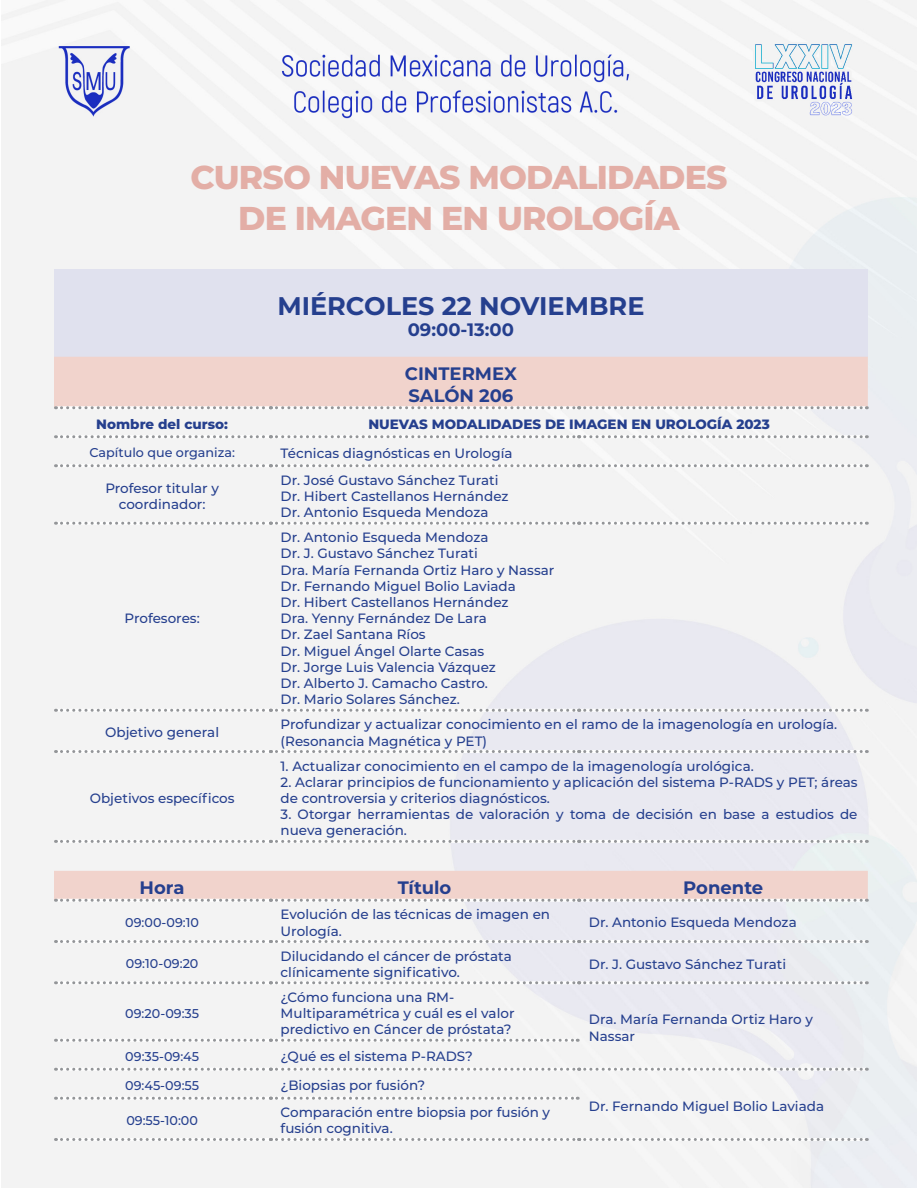
<style>
.page{position:relative;width:918px;height:1188px;background:#fff}
.page>*{position:absolute;margin:0;border:0;box-sizing:border-box;transform-origin:0 0}
.t1{font:800 33px "Montserrat";letter-spacing:-.025em;color:#e3aea6}
.t2{font:700 25.5px "Montserrat";color:#253f8e}
.t3{font:700 18px "Montserrat";color:#253f8e}
.t4{font:500 13.5px/16.2px "Montserrat";color:#253f8e}
.t5{font:800 13.5px "Montserrat";color:#253f8e}
.t6{font:500 12.75px "Montserrat";color:#253f8e}
</style>
<div class="page">
<img style="left:2px;top:0;width:914px;height:1188px">
<div style="left:54px;top:270px;width:814px;height:87px;background:#e0e1ee"></div>
<svg style="left:54px;top:357px;width:814px;height:543px;fill:#f3f3f3"></svg>
<svg style="left:56px;top:406px;width:811px;height:3px"></svg>
<svg style="left:56px;top:435px;width:811px;height:3px"></svg>
<svg style="left:56px;top:464px;width:811px;height:3px"></svg>
<svg style="left:56px;top:522px;width:811px;height:3px"></svg>
<svg style="left:56px;top:709px;width:811px;height:3px"></svg>
<svg style="left:56px;top:750px;width:811px;height:3px"></svg>
<svg style="left:56px;top:840px;width:811px;height:3px"></svg>
<svg style="left:56px;top:899px;width:811px;height:3px"></svg>
<svg style="left:56px;top:940px;width:811px;height:3px"></svg>
<svg style="left:56px;top:981px;width:811px;height:3px"></svg>
<svg style="left:56px;top:1039px;width:522px;height:3px"></svg>
<svg style="left:56px;top:1068px;width:811px;height:3px"></svg>
<svg style="left:56px;top:1097px;width:522px;height:3px"></svg>
<svg style="left:56px;top:1138px;width:811px;height:3px"></svg>
<p class="t1" style="left:191px;top:153px;width:538px">CURSO NUEVAS MODALIDADES</p>
<p class="t1" style="left:238px;top:194px;width:443px">DE IMAGEN EN UROLOGÍA</p>
<p class="t2" style="left:277px;top:287px;width:369px">MIÉRCOLES 22 NOVIEMBRE</p>
<p class="t3" style="left:408px;top:317px;width:108px">09:00-13:00</p>
<p class="t3" style="left:405px;top:361px;width:114px">CINTERMEX</p>
<p class="t3" style="left:408px;top:382px;width:107px">SALÓN 206</p>
<p class="t5" style="left:96px;top:414px;width:133px">Nombre del curso:</p>
<p class="t5" style="left:368px;top:414px;width:403px">NUEVAS MODALIDADES DE IMAGEN EN UROLOGÍA 2023</p>
<p class="t6" style="left:89px;top:444px;width:147px">Capítulo que organiza:</p>
<p class="t4" style="left:281px;top:444px;width:233px">Técnicas diagnósticas en Urología</p>
<p class="t4" style="left:105px;top:479px;width:115px;text-align:center">Profesor titular y coordinador:</p>
<p class="t4" style="left:281px;top:471px;width:219px">Dr. José Gustavo Sánchez Turati</p>
<p class="t4" style="left:281px;top:488px;width:229px">Dr. Hibert Castellanos Hernández</p>
<p class="t4" style="left:281px;top:504px;width:209px">Dr. Antonio Esqueda Mendoza</p>
<p class="t4" style="left:125px;top:610px;width:77px">Profesores:</p>
<p class="t4" style="left:281px;top:529px;width:209px">Dr. Antonio Esqueda Mendoza</p>
<p class="t4" style="left:281px;top:545px;width:199px">Dr. J. Gustavo Sánchez Turati</p>
<p class="t4" style="left:281px;top:561px;width:275px">Dra. María Fernanda Ortiz Haro y Nassar</p>
<p class="t4" style="left:281px;top:577px;width:237px">Dr. Fernando Miguel Bolio Laviada</p>
<p class="t4" style="left:281px;top:594px;width:229px">Dr. Hibert Castellanos Hernández</p>
<p class="t4" style="left:281px;top:610px;width:208px">Dra. Yenny Fernández De Lara</p>
<p class="t4" style="left:281px;top:626px;width:147px">Dr. Zael Santana Ríos</p>
<p class="t4" style="left:281px;top:642px;width:205px">Dr. Miguel Ángel Olarte Casas</p>
<p class="t4" style="left:281px;top:658px;width:217px">Dr. Jorge Luis Valencia Vázquez</p>
<p class="t4" style="left:281px;top:675px;width:209px">Dr. Alberto J. Camacho Castro.</p>
<p class="t4" style="left:281px;top:691px;width:181px">Dr. Mario Solares Sánchez.</p>
<p class="t4" style="left:105px;top:724px;width:115px">Objetivo general</p>
<p class="t4" style="left:281px;top:716px;width:558px">Profundizar y actualizar conocimiento en el ramo de la imagenología en urología. (Resonancia Magnética y PET)</p>
<p class="t4" style="left:90px;top:790px;width:146px">Objetivos específicos</p>
<p class="t4" style="left:281px;top:757px;width:475px">1. Actualizar conocimiento en el campo de la imagenología urológica.</p>
<p class="t4" style="left:281px;top:773px;width:578px">2. Aclarar principios de funcionamiento y aplicación del sistema P-RADS y PET; áreas de controversia y criterios diagnósticos.</p>
<p class="t4" style="left:281px;top:806px;width:578px">3. Otorgar herramientas de valoración y toma de decisión en base a estudios de nueva generación.</p>
<p class="t3" style="left:140px;top:875px;width:47px">Hora</p>
<p class="t3" style="left:398px;top:875px;width:55px">Título</p>
<p class="t3" style="left:683px;top:875px;width:81px">Ponente</p>
<p class="t6" style="left:125px;top:914px;width:75px">09:00-09:10</p>
<p class="t4" style="left:281px;top:906px;width:271px">Evolución de las técnicas de imagen en<br>Urología.</p>
<p class="t4" style="left:589px;top:914px;width:209px">Dr. Antonio Esqueda Mendoza</p>
<p class="t6" style="left:126px;top:955px;width:74px">09:10-09:20</p>
<p class="t4" style="left:281px;top:947px;width:233px">Dilucidando el cáncer de próstata clínicamente significativo.</p>
<p class="t4" style="left:589px;top:955px;width:199px">Dr. J. Gustavo Sánchez Turati</p>
<p class="t6" style="left:125px;top:1004px;width:75px">09:20-09:35</p>
<p class="t4" style="left:281px;top:988px;width:235px">¿Cómo funciona una RM-<br>Multiparamétrica y cuál es el valor predictivo en Cáncer de próstata?</p>
<p class="t4" style="left:589px;top:1011px;width:225px">Dra. María Fernanda Ortiz Haro y<br>Nassar</p>
<p class="t6" style="left:125px;top:1047px;width:75px">09:35-09:45</p>
<p class="t4" style="left:281px;top:1048px;width:194px">¿Qué es el sistema P-RADS?</p>
<p class="t6" style="left:125px;top:1076px;width:75px">09:45-09:55</p>
<p class="t4" style="left:281px;top:1077px;width:146px">¿Biopsias por fusión?</p>
<p class="t6" style="left:126px;top:1112px;width:73px">09:55-10:00</p>
<p class="t4" style="left:281px;top:1104px;width:271px">Comparación entre biopsia por fusión y fusión cognitiva.</p>
<p class="t4" style="left:589px;top:1097px;width:237px">Dr. Fernando Miguel Bolio Laviada</p>
</div>
